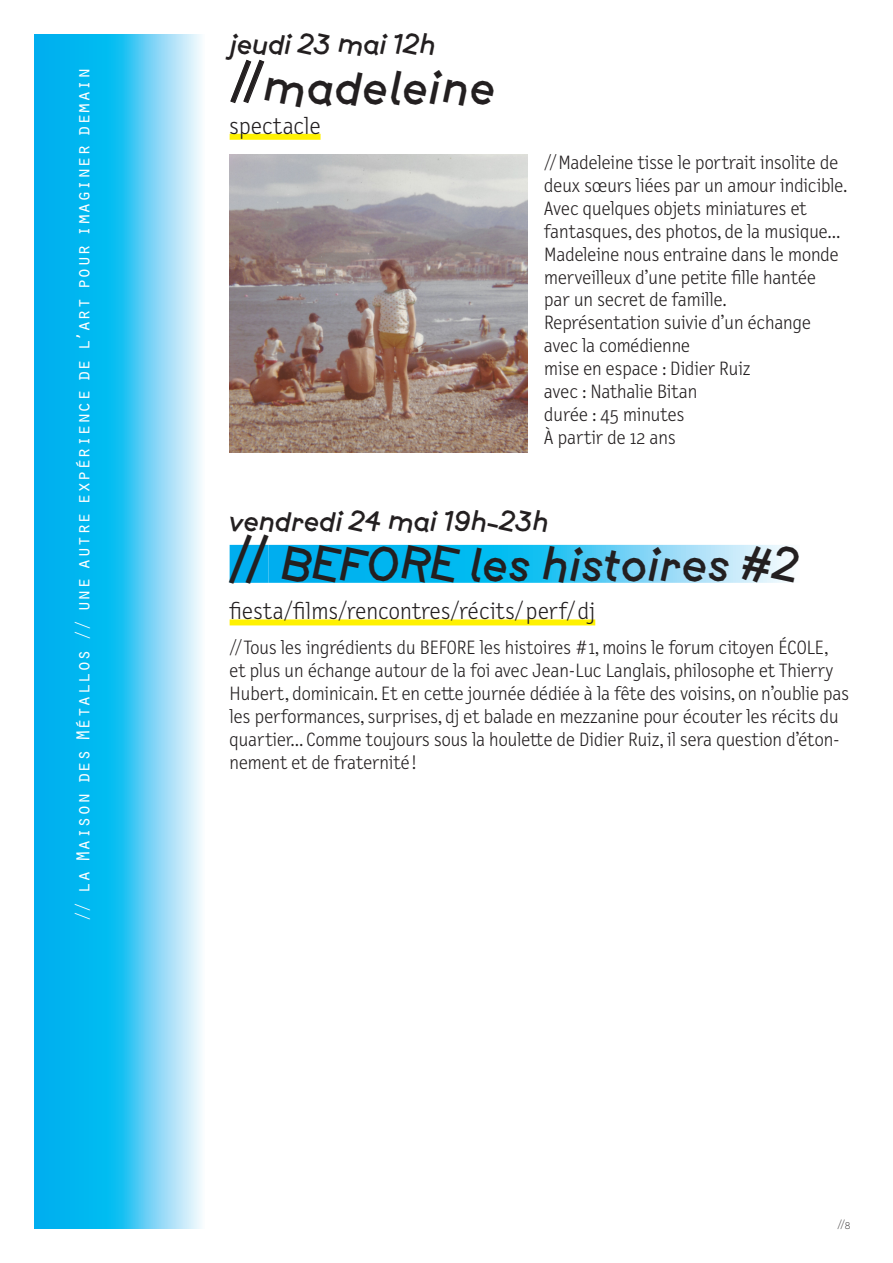
<style>
.page{position:relative;width:893px;height:1263px;background:#fff}
.page>*{position:absolute;margin:0;border:0;box-sizing:border-box;transform-origin:0 0}
.Sous-Titre_programme{font:45px "Btp Rotated";color:#231f20}
.Texte_présentation{font:45px "Btp Rotated";letter-spacing:.01em;color:#231f20}
.Texte_présentation-2{font:27px "Btp Rotated";letter-spacing:-.01em;color:#231f20}
.Genre_événement_prog{font:300 24px "Letter Gothic Text OT";letter-spacing:.01em;color:#231f20}
.Texte_courant{font:300 19.5px/23px "Letter Gothic Text OT";color:#231f20}
.t1{font:19.5px "Orator Std";letter-spacing:-.01em;color:#fff}
.t2{font:300 9px "Btp";color:#231f20}
</style>
<div class="page">
<svg style="left:34px;top:34px;width:168px;height:1195px;background:#44c7f3"></svg>
<div style="left:230px;top:134px;width:91px;height:6px;background:#fff101"></div>
<div style="left:230px;top:545px;width:38px;height:38px;background:#00aeef"></div>
<svg style="left:268px;top:545px;width:524px;height:38px;background:#46c8f3"></svg>
<div style="left:230px;top:619px;width:365px;height:6px;background:#fff101"></div>
<svg style="left:230px;top:59px;width:35px;height:45px"></svg>
<img style="left:230px;top:154px;width:297px;height:298px">
<p class="t1" style="left:69px;top:922px;width:856px;rotate:-90deg">// la Maison des Métallos // une autre expérience de l’art pour imaginer demain</p>
<p class="Texte_présentation-2" style="left:230px;top:25px;width:208px">jeudi 23 mai 12h</p>
<p class="Texte_présentation" style="left:231px;top:55px;width:266px"><sup>//</sup>madeleine</p>
<p class="Genre_événement_prog" style="left:230px;top:112px;width:92px">spectacle</p>
<p class="Texte_courant" style="left:544px;top:151px;width:304px">// Madeleine tisse le portrait insolite de deux sœurs liées par un amour indicible.</p>
<p class="Texte_courant" style="left:544px;top:197px;width:297px">Avec quelques objets miniatures et fantasques, des photos, de la musique...<br>Madeleine nous entraine dans le monde merveilleux d’une petite fille hantée par un secret de famille.</p>
<p class="Texte_courant" style="left:544px;top:312px;width:268px">Représentation suivie d’un échange avec la comédienne</p>
<p class="Texte_courant" style="left:544px;top:357px;width:208px">mise en espace : Didier Ruiz</p>
<p class="Texte_courant" style="left:544px;top:380px;width:155px">avec : Nathalie Bitan</p>
<p class="Texte_courant" style="left:544px;top:403px;width:142px">durée : 45 minutes</p>
<p class="Texte_courant" style="left:544px;top:426px;width:133px">À partir de 12 ans</p>
<p class="Texte_présentation-2" style="left:230px;top:502px;width:321px">vendredi 24 mai 19h-23h</p>
<p class="Sous-Titre_programme" style="left:230px;top:532px;width:571px"><sup>//</sup> BEFORE les histoires #2</p>
<p class="Genre_événement_prog" style="left:230px;top:598px;width:367px">fiesta/films/rencontres/récits/ perf/ dj</p>
<p class="Texte_courant" style="left:230px;top:637px;width:621px">// Tous les ingrédients du BEFORE les histoires #1, moins le forum citoyen ÉCOLE, et plus un échange autour de la foi avec Jean-Luc Langlais, philosophe et Thierry Hubert, dominicain. Et en cette journée dédiée à la fête des voisins, on n’oublie pas les performances, surprises, dj et balade en mezzanine pour écouter les récits du quartier... Comme toujours sous la houlette de Didier Ruiz, il sera question d’éton&shy;nement et de fraternité !</p>
<p class="t2" style="left:838px;top:1217px;width:14px">//8</p>
</div>
